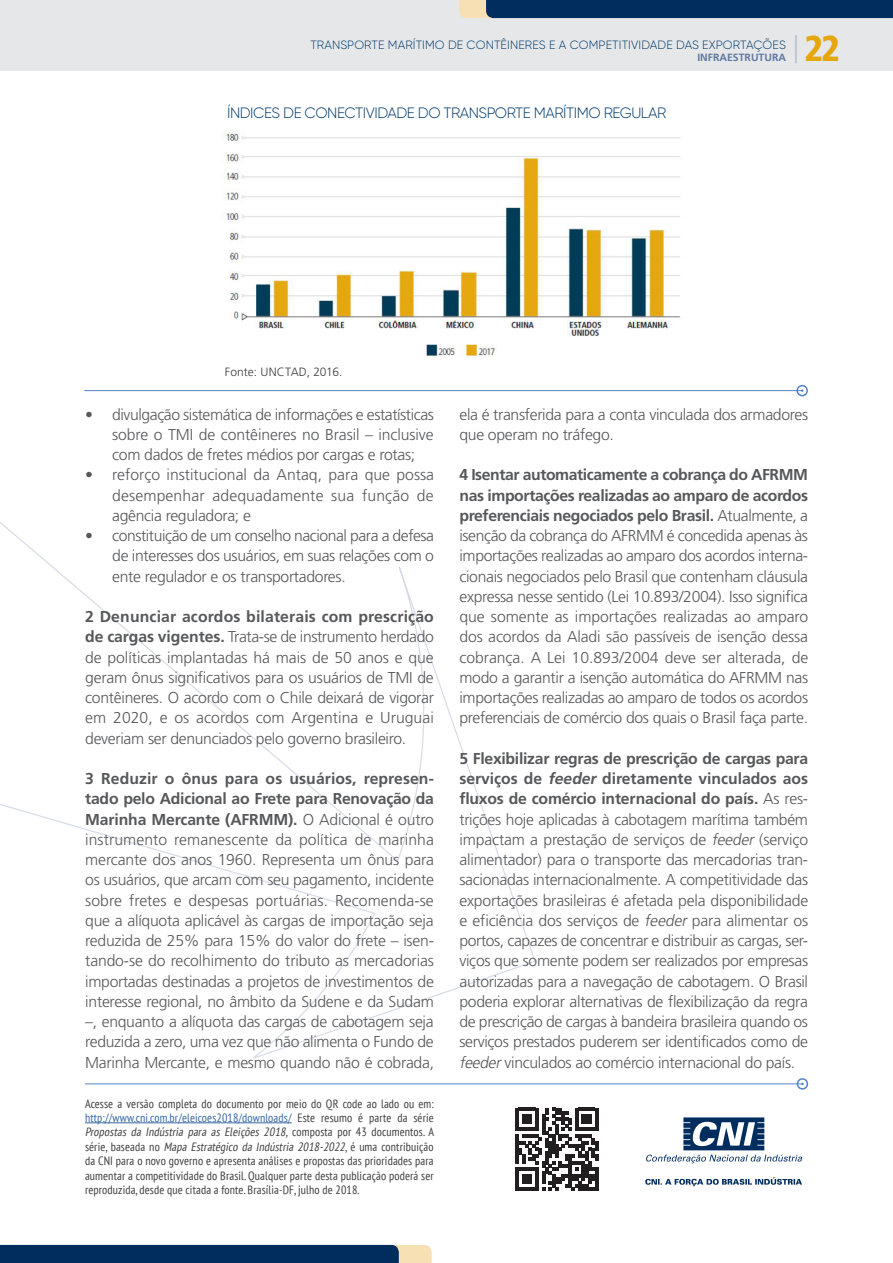
<style>
.page{position:relative;width:893px;height:1263px;background:#fff}
.page>*{position:absolute;margin:0;border:0;box-sizing:border-box;transform-origin:0 0}
.t1{font:900 condensed 36px "Frutiger LT Pro";color:#e5a710}
.t2{font:300 15.75px/20.2px "Frutiger";letter-spacing:-.02em;color:#57585a;text-align:justify}
.t3{font:300 15px "Gilroy";letter-spacing:-.03em;color:#033c6b}
.t4{font:condensed 12px/14.4px "PT Sans";letter-spacing:.01em;color:#3e3e3f;text-align:justify}
.t5{font:300 12px "Gilroy";letter-spacing:.01em;color:#033c6b}
.t6{font:300 12px "Frutiger";letter-spacing:.005em;color:#3e3e3f}
.t7{font:700 10.5px "Frutiger";color:#6079a0}
.s1{font-weight:700}
.s2{color:#3667a4}
.s3{font-style:italic}
.s4{font-weight:700;font-style:italic}
</style>
<div class="page">
<svg style="left:0;top:70px;width:536px;height:989px"></svg>
<div style="left:0;top:0;width:893px;height:70px;background:#e6e7e9"></div>
<div style="left:459px;top:0;width:434px;height:18px;background:#002d5e"></div>
<svg style="left:0;top:1245px;width:432px;height:18px"></svg>
<hr style="left:85px;top:1083px;width:717px;height:1px;background:#5084c4">
<div style="left:797px;top:1078px;width:11px;height:11px;border:2px solid #5084c4;border-radius:50%"></div>
<hr style="left:795px;top:35px;width:2px;height:28px;background:#b1bcd3">
<svg style="left:645px;top:1117px;width:157px;height:69px"></svg>
<svg style="left:515px;top:1108px;width:83px;height:83px"></svg>
<hr style="left:85px;top:1122px;width:207px;height:1px;background:#3667a4">
<hr style="left:84px;top:390px;width:718px;height:1px;background:#5084c4">
<div style="left:796px;top:385px;width:12px;height:11px;border:2px solid #5084c4;border-radius:50%"></div>
<img style="left:222px;top:131px;width:458px;height:227px">
<p class="t5" style="left:310px;top:37px;width:477px">TRANSPORTE MARÍTIMO DE CONTÊINERES E A COMPETITIVIDADE DAS EXPORTAÇÕES</p>
<p class="t7" style="left:697px;top:51px;width:90px">INFRAESTRUTURA</p>
<p class="t3" style="left:227px;top:104px;width:441px">ÍNDICES DE CONECTIVIDADE DO TRANSPORTE MARÍTIMO REGULAR</p>
<p class="t1" style="left:804px;top:27px;width:37px">22</p>
<p class="t6" style="left:225px;top:365px;width:119px">Fonte: UNCTAD, 2016.</p>
<p class="t2" style="left:112px;top:404px;width:323px;text-indent:-27px">• divulgação sistemática de informações e estatísticas sobre o TMI de contêineres no Brasil – inclusive com dados de fretes médios por cargas e rotas;</p>
<p class="t2" style="left:112px;top:465px;width:323px;text-indent:-27px">• reforço institucional da Antaq, para que possa desempenhar adequadamente sua função de agência reguladora; e</p>
<p class="t2" style="left:112px;top:526px;width:323px;text-indent:-27px">• constituição de um conselho nacional para a defesa de interesses dos usuários, em suas relações com o ente regulador e os transportadores.</p>
<p class="t2" style="left:85px;top:607px;width:350px"><span class="s1">2 Denunciar acordos bilaterais com prescrição de cargas vigentes.</span> Trata-se de instrumento herdado de políticas implantadas há mais de 50 anos e que geram ônus significativos para os usuários de TMI de contêineres. O acordo com o Chile deixará de vigorar em 2020, e os acordos com Argentina e Uruguai deveriam ser denunciados pelo governo brasileiro.</p>
<p class="t2" style="left:85px;top:769px;width:350px"><span class="s1">3 Reduzir o ônus para os usuários, represen&shy;tado pelo Adicional ao Frete para Renovação da Marinha Mercante (AFRMM).</span> O Adicional é outro instrumento remanescente da política de marinha mercante dos anos 1960. Representa um ônus para os usuários, que arcam com seu pagamento, incidente sobre fretes e despesas portuárias. Recomenda-se que a alíquota aplicável às cargas de importação seja reduzida de 25% para 15% do valor do frete – isen&shy;tando-se do recolhimento do tributo as mercadorias importadas destinadas a projetos de investimentos de interesse regional, no âmbito da Sudene e da Sudam –, enquanto a alíquota das cargas de cabotagem seja reduzida a zero, uma vez que não alimenta o Fundo de Marinha Mercante, e mesmo quando não é cobrada,</p>
<p class="t4" style="left:85px;top:1096px;width:351px">Acesse a versão completa do documento por meio do QR code ao lado ou em: <span class="s2">http://www.cni.com.br/eleicoes2018/downloads/</span> Este resumo é parte da série <span class="s3">Propostas da Indústria para as Eleições 2018,</span> c o m p o s t a p o r 4 3 d o c u m e n t o s . A s é r i e , b a s e a d a n o <span class="s3">Mapa Estratégico da Indústria 2018-2022</span>, é u m a co n t r i b u i ç ã o da CNI para o novo governo e apresenta análises e propostas das prioridades para aumentar a competitividade do Brasil. Qualquer parte desta publicação poderá ser reproduzida, desde que citada a fonte. Brasília-DF, julho de 2018.</p>
<p class="t2" style="left:459px;top:404px;width:350px">ela é transferida para a conta vinculada dos armadores que operam no tráfego.</p>
<p class="t2" style="left:459px;top:465px;width:350px"><span class="s1">4 Isentar automaticamente a cobrança do AFRMM nas importações realizadas ao amparo de acordos preferenciais negociados pelo Brasil.</span> Atualmente, a isenção da cobrança do AFRMM é concedida apenas às importações realizadas ao amparo dos acordos interna&shy;cionais negociados pelo Brasil que contenham cláusula expressa nesse sentido (Lei 10.893/2004). Isso significa que somente as importações realizadas ao amparo dos acordos da Aladi são passíveis de isenção dessa cobrança. A Lei 10.893/2004 deve ser alterada, de modo a garantir a isenção automática do AFRMM nas importações realizadas ao amparo de todos os acordos preferenciais de comércio dos quais o Brasil faça parte.</p>
<p class="t2" style="left:459px;top:748px;width:350px"><span class="s1">5 Flexibilizar regras de prescrição de cargas para serviços de</span> <span class="s4">feeder</span> <span class="s1">diretamente vinculados aos fluxos de comércio internacional do país.</span> As res&shy;trições hoje aplicadas à cabotagem marítima também impactam a prestação de serviços de <span class="s3">feeder</span> (serviço alimentador) para o transporte das mercadorias tran&shy;sacionadas internacionalmente. A competitividade das exportações brasileiras é afetada pela disponibilidade e eficiência dos serviços de <span class="s3">feeder</span> para alimentar os portos, capazes de concentrar e distribuir as cargas, ser&shy;viços que somente podem ser realizados por empresas autorizadas para a navegação de cabotagem. O Brasil poderia explorar alternativas de flexibilização da regra de prescrição de cargas à bandeira brasileira quando os serviços prestados puderem ser identificados como de <span class="s3">feeder</span>vinculados ao comércio internacional do país.</p>
</div>
